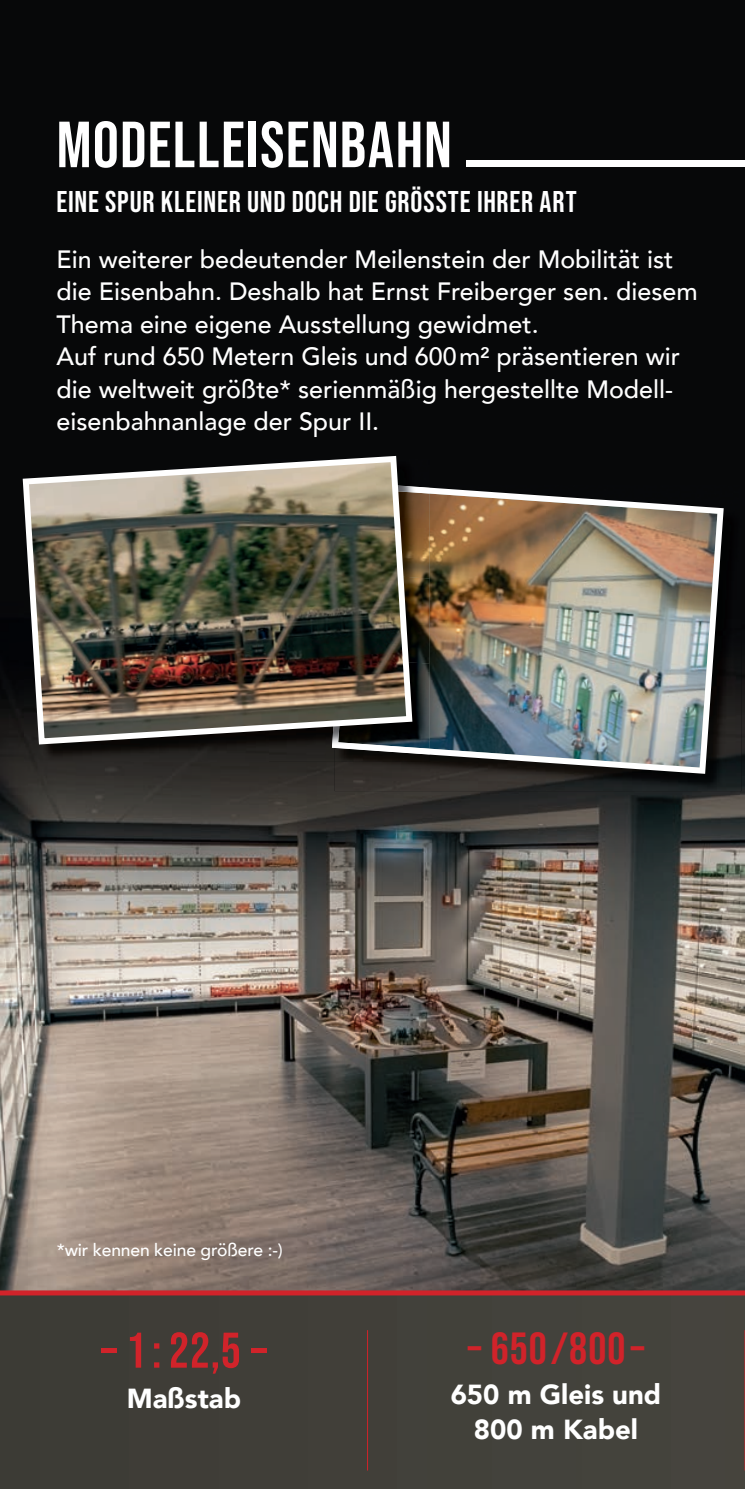
<style>
.page{position:relative;width:745px;height:1489px;background:#fff}
.page>*{position:absolute;margin:0;border:0;box-sizing:border-box;transform-origin:0 0}
.t1{font:65px "Bebas Neue";letter-spacing:.02em;color:#fff}
.t2{font:50px "Bebas Neue";color:#d1232a}
.t3{font:45px "Bebas Neue";letter-spacing:.025em;color:#d1232a}
.t4{font:30px "Bebas Neue";letter-spacing:.025em;color:#fff}
.t5{font:900 27.5px/35px "Avenir";color:#fff;text-align:center}
.t6{font:500 25px/32.5px "Avenir";color:#fff}
.t7{font:500 17.5px "Avenir";letter-spacing:-.01em;color:#fff}
</style>
<div class="page">
<div style="left:0;top:0;width:744px;height:1292px;background:#070809"></div>
<img style="left:0;top:667px;width:744px;height:623px">
<div style="left:0;top:1292px;width:744px;height:196px;background:#413f39"></div>
<div style="left:0;top:1290px;width:744px;height:5px;background:#d1232a"></div>
<img style="left:660px;top:664px;width:81px;height:127px">
<img style="left:334px;top:773px;width:326px;height:18px">
<img style="left:332px;top:487px;width:391px;height:286px">
<img style="left:25px;top:747px;width:242px;height:14px">
<img style="left:267px;top:747px;width:67px;height:14px">
<img style="left:334px;top:754px;width:95px;height:7px">
<img style="left:332px;top:486px;width:97px;height:268px">
<img style="left:20px;top:455px;width:395px;height:292px">
<div style="left:466px;top:160px;width:278px;height:7px;background:#fff"></div>
<hr style="left:367px;top:1329px;width:1px;height:141px;background:#d1232a">
<hr style="left:744px;top:1329px;width:1px;height:141px;background:#d1232a">
<h1 class="t1" style="left:57px;top:108px;width:396px">MODELLEISENBAHN</h1>
<p class="t4" style="left:57px;top:185px;width:521px">EINE SPUR KLEINER UND DOCH DIE GRÖSSTE IHRER ART</p>
<p class="t6" style="left:57px;top:241px;width:642px">Ein weiterer bedeutender Meilenstein der Mobilität ist die Eisenbahn. Deshalb hat Ernst Freiberger sen. diesem Thema eine eigene Ausstellung gewidmet.<br>Auf rund 650 Metern Gleis und 600m² präsentieren wir die weltweit größte* serienmäßig hergestellte Modell&shy;eisenbahnanlage der Spur II.</p>
<p class="t7" style="left:57px;top:1234px;width:227px">*wir kennen keine größere :-)</p>
<h2 class="t2" style="left:101px;top:1321px;width:166px">– 1:22,5 –</h2>
<p class="t5" style="left:127px;top:1379px;width:116px">Maßstab</p>
<h3 class="t3" style="left:467px;top:1322px;width:178px">– 650/800–</h3>
<p class="t5" style="left:450px;top:1375px;width:212px">650 m Gleis und<br>800 m Kabel</p>
</div>
